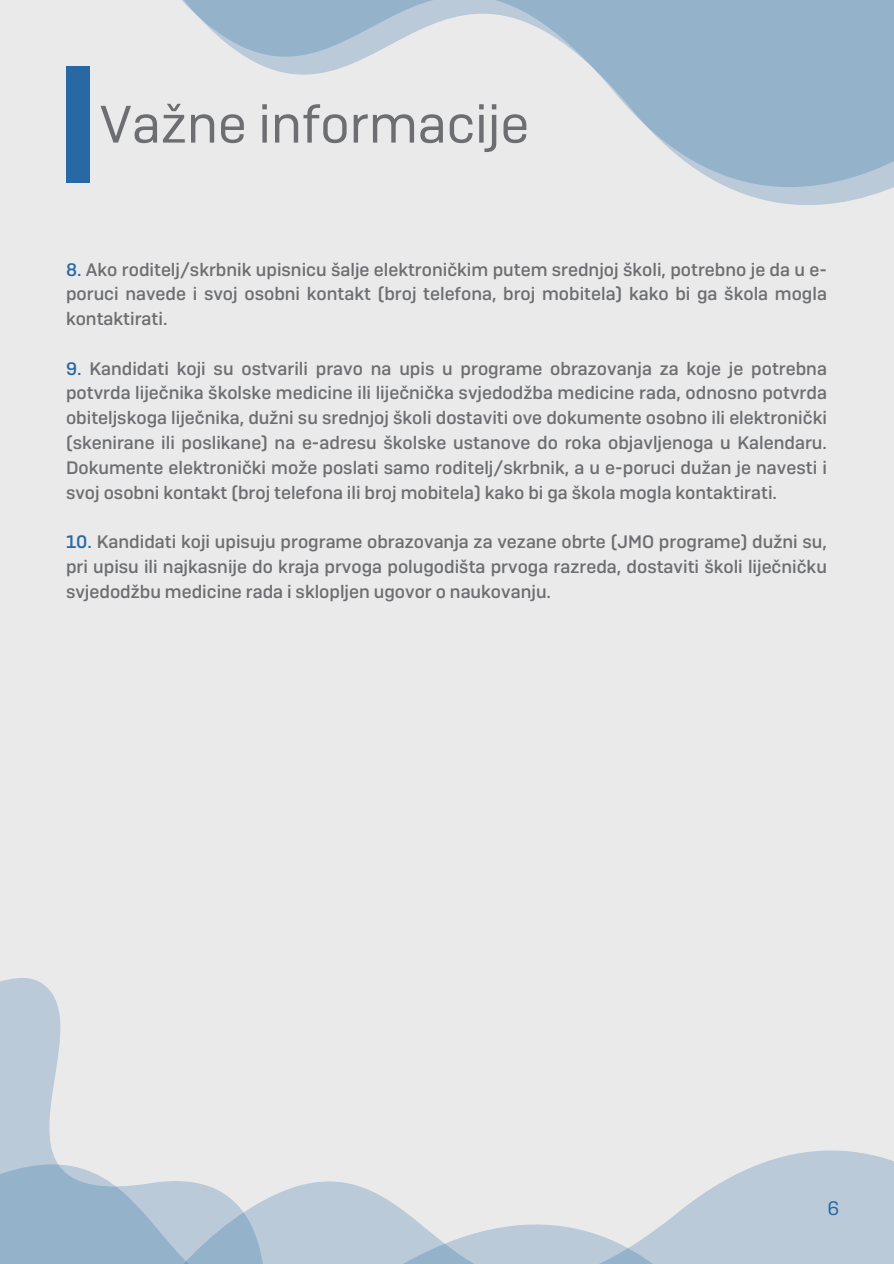
<style>
.page{position:relative;width:894px;height:1264px;background:#fff}
.page>*{position:absolute;margin:0;border:0;box-sizing:border-box;transform-origin:0 0}
.t1{font:52.5px "Camber";color:#6d6e71}
.t2{font:19.5px "Camber";color:#2869a5}
.t3{font:500 18px/24.8px "Camber";color:#6d6e71;text-align:justify}
.s1{color:#2869a5}
</style>
<div class="page">
<div style="left:0;top:0;width:893px;height:1263px;background:#eaeaea"></div>
<svg style="left:742px;top:193px;width:136px;height:12px;fill:#bacad8"></svg>
<svg style="left:182px;top:0;width:711px;height:193px"></svg>
<div style="left:66px;top:66px;width:23px;height:116px;background:#2869a5"></div>
<svg style="left:0;top:978px;width:59px;height:31px;fill:#bacad8"></svg>
<svg style="left:710px;top:1150px;width:183px;height:113px;background:#beccd9"></svg>
<svg style="left:0;top:1009px;width:710px;height:254px"></svg>
<p class="t1" style="left:99px;top:90px;width:431px">Važne informacije</p>
<p class="t3" style="left:66px;top:257px;width:762px"><span class="s1">8.</span> Ako roditelj/skrbnik upisnicu šalje elektroničkim putem srednjoj školi, potrebno je da u e&shy;poruci navede i svoj osobni kontakt (broj telefona, broj mobitela) kako bi ga škola mogla kontaktirati.</p>
<p class="t3" style="left:66px;top:356px;width:762px"><span class="s1">9.</span> Kandidati koji su ostvarili pravo na upis u programe obrazovanja za koje je potrebna potvrda liječnika školske medicine ili liječnička svjedodžba medicine rada, odnosno potvrda obiteljskoga liječnika, dužni su srednjoj školi dostaviti ove dokumente osobno ili elektronički (skenirane ili poslikane) na e-adresu školske ustanove do roka objavljenoga u Kalendaru.<br>Dokumente elektronički može poslati samo roditelj/skrbnik, a u e-poruci dužan je navesti i svoj osobni kontakt (broj telefona ili broj mobitela) kako bi ga škola mogla kontaktirati.</p>
<p class="t3" style="left:66px;top:529px;width:762px"><span class="s1">10.</span> Kandidati koji upisuju programe obrazovanja za vezane obrte (JMO programe) dužni su, pri upisu ili najkasnije do kraja prvoga polugodišta prvoga razreda, dostaviti školi liječničku svjedodžbu medicine rada i sklopljen ugovor o naukovanju.</p>
<h1 class="t2" style="left:827px;top:1195px;width:13px">6</h1>
</div>
